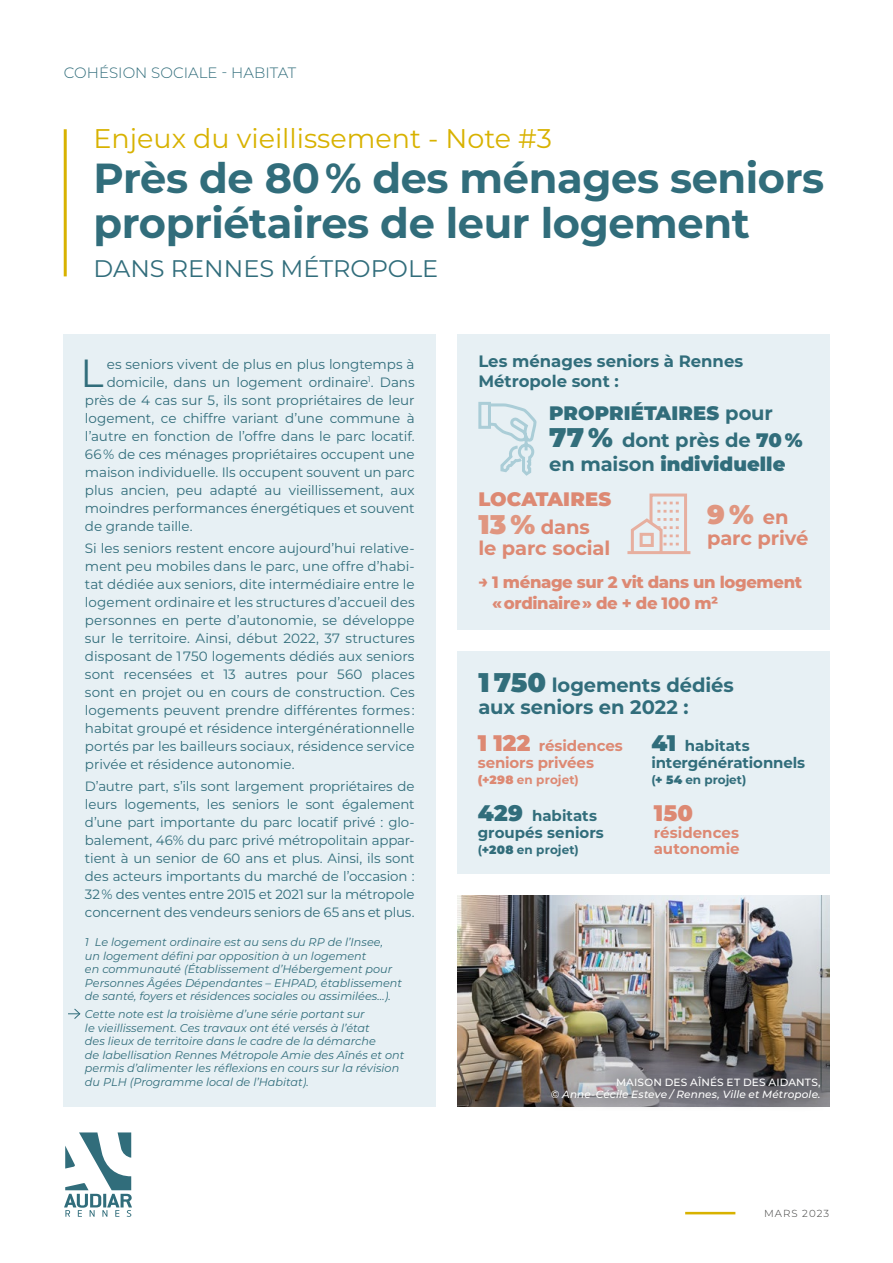
<style>
.page{position:relative;width:893px;height:1263px;background:#fff}
.page>*{position:absolute;margin:0;border:0;box-sizing:border-box;transform-origin:0 0}
.Titre_synthèse{font:700 42px/45px "Montserrat";letter-spacing:-.01em;color:#316d7b}
.Texte_encadré_bleu_lettrine{font:39.15px "Montserrat";color:#316d7b}
.Typologie_de_document{font:27px "Montserrat";color:#d8b200}
.Légende_chiffres-clés{font:900 27px "Montserrat";color:#e09680}
.Sous-titre_synthèse{font:24px "Montserrat";color:#316d7b}
.Légende_chiffres-clés-2{font:900 22.5px "Montserrat";color:#dd8973}
.Légende_chiffres-clés-3{font:900 19.5px/27px "Montserrat";letter-spacing:.005em;color:#316d7b}
.Légende_chiffres-clés-4{font:700 19.5px/22.5px "Montserrat";letter-spacing:-.005em;color:#316d7b}
.Légende_chiffres-clés-5{font:700 19.5px/21px "Montserrat";letter-spacing:-.005em;color:#dd8973}
.Légende_chiffres-clés-6{font:900 19.5px "Montserrat";letter-spacing:.01em;color:#dd8973}
.Légende_chiffres-clés-7{font:800 16.5px/21px "Montserrat";letter-spacing:-.02em;color:#dd8973}
.Titre_encadré_bleu{font:700 16.5px/19.8px "Montserrat";color:#316d7b}
.Légende_chiffres-clés-8{font:700 15px/16.5px "Montserrat";color:#316d7b}
.Légende_chiffres-clés-9{font:700 15px/16.5px "Montserrat";color:#dd8973}
.SURTITRE_couv{font:300 15px "Montserrat";color:#316d7b}
.Texte_encadré_bleu{font:13.5px/18px "Montserrat";letter-spacing:-.005em;color:#316d7b;text-align:justify}
.Texte_encadré_bleu_lettrine-2{font:13.5px "Montserrat";letter-spacing:-.005em;color:#316d7b}
.Légende_chiffres-clés-10{font:700 12px "Montserrat";letter-spacing:.005em;color:#316d7b}
.Légende_chiffres-clés-11{font:700 12px "Montserrat";letter-spacing:.01em;color:#dd8973}
.Note_encadré_bleu{font:italic 11.25px/13.5px "Montserrat";color:#316d7b}
.Copyright_photo_blanc{font:italic 500 10.5px "Montserrat";letter-spacing:.01em;color:#fff}
.Légende_photo_blanc{font:500 10.5px "Montserrat";letter-spacing:.02em;color:#fff}
.t1{font:300 10.2px "Montserrat";letter-spacing:.1em;color:#3c3c3b}
.s1{font-weight:700}
.s2{font-size:27px;color:#326e7b}
.s3{font-weight:900;font-size:27px;color:#e09680}
.s4{font-weight:700;font-size:19.5px;color:#dd8973}
.s5{font-weight:900;font-size:27px;color:#326e7b}
.s6{font-weight:900;font-size:22.5px}
.s7{font-weight:900}
</style>
<div class="page">
<div style="left:64px;top:334px;width:372px;height:773px;background:#e7f0f4"></div>
<div style="left:457px;top:651px;width:372px;height:223px;background:#e7f0f4"></div>
<div style="left:457px;top:334px;width:372px;height:296px;background:#e7f0f4"></div>
<svg style="left:478px;top:402px;width:59px;height:74px"></svg>
<svg style="left:630px;top:493px;width:57px;height:58px"></svg>
<hr style="left:627px;top:551px;width:63px;height:3px;background:#e7af9f">
<img style="left:457px;top:895px;width:372px;height:212px">
<div style="left:539px;top:1064px;width:294px;height:49px;background:#000;opacity:.75"></div>
<svg style="left:68px;top:1008px;width:13px;height:11px"></svg>
<hr style="left:685px;top:1212px;width:50px;height:2px;background:#d8b200">
<hr style="left:64px;top:129px;width:3px;height:147px;background:#d8b200">
<svg style="left:64px;top:1132px;width:68px;height:85px"></svg>
<p class="SURTITRE_couv" style="left:64px;top:63px;width:234px">COHÉSION SOCIALE - HABITAT</p>
<p class="Typologie_de_document" style="left:94px;top:120px;width:460px">Enjeux du vieillissement - Note #3</p>
<p class="Titre_synthèse" style="left:94px;top:154px;width:732px">Près de 80 % des ménages seniors propriétaires de leur logement</p>
<p class="Sous-titre_synthèse" style="left:94px;top:252px;width:346px">DANS RENNES MÉTROPOLE</p>
<p class="Texte_encadré_bleu_lettrine" style="left:81px;top:346px;width:25px">L</p>
<p class="Texte_encadré_bleu_lettrine-2" style="left:107px;top:354px;width:309px">es seniors vivent de plus en plus longtemps à</p>
<p class="Texte_encadré_bleu_lettrine-2" style="left:107px;top:372px;width:309px">domicile, dans un logement ordinaire<sup>1</sup>. Dans</p>
<p class="Texte_encadré_bleu_lettrine-2" style="left:85px;top:390px;width:331px">près de 4 cas sur 5, ils sont propriétaires de leur</p>
<p class="Texte_encadré_bleu_lettrine-2" style="left:85px;top:408px;width:331px">logement, ce chiffre variant d’une commune à</p>
<p class="Texte_encadré_bleu_lettrine-2" style="left:85px;top:426px;width:331px">l’autre en fonction de l’offre dans le parc locatif.</p>
<p class="Texte_encadré_bleu_lettrine-2" style="left:85px;top:444px;width:331px">66 % de ces ménages propriétaires occupent une</p>
<p class="Texte_encadré_bleu_lettrine-2" style="left:85px;top:462px;width:331px">maison individuelle. Ils occupent souvent un parc</p>
<p class="Texte_encadré_bleu_lettrine-2" style="left:85px;top:480px;width:331px">plus ancien, peu adapté au vieillissement, aux</p>
<p class="Texte_encadré_bleu_lettrine-2" style="left:85px;top:498px;width:331px">moindres performances énergétiques et souvent</p>
<p class="Texte_encadré_bleu_lettrine-2" style="left:85px;top:516px;width:109px">de grande taille.</p>
<p class="Texte_encadré_bleu" style="left:85px;top:538px;width:331px">Si les seniors restent encore aujourd’hui relative&shy;ment peu mobiles dans le parc, une offre d’habi&shy;tat dédiée aux seniors, dite intermédiaire entre le logement ordinaire et les structures d’accueil des personnes en perte d’autonomie, se développe sur le territoire. Ainsi, début 2022, 37 structures disposant de 1 750 logements dédiés aux seniors sont recensées et 13 autres pour 560 places sont en projet ou en cours de construction. Ces logements peuvent prendre différentes formes : habitat groupé et résidence intergénérationnelle portés par les bailleurs sociaux, résidence service privée et résidence autonomie.</p>
<p class="Texte_encadré_bleu" style="left:85px;top:777px;width:331px">D’autre part, s’ils sont largement propriétaires de leurs logements, les seniors le sont également d’une part importante du parc locatif privé : glo&shy;balement, 46% du parc privé métropolitain appar&shy;tient à un senior de 60 ans et plus. Ainsi, ils sont des acteurs importants du marché de l’occasion :<br>32 % des ventes entre 2015 et 2021 sur la métropole concernent des vendeurs seniors de 65 ans et plus.</p>
<p class="Note_encadré_bleu" style="left:85px;top:935px;width:319px">1 Le logement ordinaire est au sens du RP de l’Insee,<br>un logement défini par opposition à un logement<br>en communauté (Établissement d’Hébergement pour Personnes Âgées Dépendantes – EHPAD, établissement de santé, foyers et résidences sociales ou assimilées…).</p>
<p class="Note_encadré_bleu" style="left:85px;top:1007px;width:321px">Cette note est la troisième d’une série portant sur<br>le vieillissement. Ces travaux ont été versés à l’état<br>des lieux de territoire dans le cadre de la démarche<br>de labellisation Rennes Métropole Amie des Aînés et ont permis d’alimenter les réflexions en cours sur la révision du PLH (Programme local de l’Habitat).</p>
<p class="Titre_encadré_bleu" style="left:478px;top:350px;width:266px">Les ménages seniors à Rennes<br>Métropole sont :</p>
<p class="Légende_chiffres-clés-3" style="left:549px;top:398px;width:255px">PROPRIÉTAIRES <span class="s1">pour<br></span><span class="s2">77 %</span> <span class="s1">dont près de</span> 70 %</p>
<p class="Légende_chiffres-clés-3" style="left:549px;top:449px;width:238px"><span class="s1">en maison</span> individuelle</p>
<p class="Légende_chiffres-clés-6" style="left:478px;top:485px;width:134px">LOCATAIRES</p>
<p class="Légende_chiffres-clés-5" style="left:478px;top:515px;width:133px"><span class="s3">13 %</span> dans le parc social</p>
<p class="Légende_chiffres-clés" style="left:707px;top:494px;width:83px">9 % <span class="s4">en</span></p>
<p class="Légende_chiffres-clés-5" style="left:707px;top:526px;width:103px">parc privé</p>
<p class="Légende_chiffres-clés-7" style="left:492px;top:571px;width:311px;text-indent:-14px">→ 1 ménage sur 2 vit dans un logement « ordinaire » de + de 100 m²</p>
<p class="Légende_chiffres-clés-4" style="left:478px;top:672px;width:257px"><span class="s5">1 750</span> logements dédiés aux seniors en 2022 :</p>
<p class="Légende_chiffres-clés-9" style="left:478px;top:737px;width:147px"><span class="s6">1 122</span> résidences seniors privées</p>
<p class="Légende_chiffres-clés-11" style="left:478px;top:771px;width:103px"><span class="s7">(+298</span> en projet)</p>
<p class="Légende_chiffres-clés-8" style="left:478px;top:807px;width:128px"><span class="s6">429</span> habitats groupés seniors</p>
<p class="Légende_chiffres-clés-10" style="left:478px;top:841px;width:103px">(<span class="s7">+208</span> en projet)</p>
<p class="Légende_chiffres-clés-8" style="left:651px;top:737px;width:155px"><span class="s6">41</span> habitats intergénérationnels</p>
<p class="Légende_chiffres-clés-10" style="left:651px;top:771px;width:96px">(<span class="s7">+ 54</span> en projet)</p>
<p class="Légende_chiffres-clés-2" style="left:654px;top:796px;width:41px">150</p>
<p class="Légende_chiffres-clés-9" style="left:654px;top:823px;width:87px">résidences autonomie</p>
<p class="Légende_photo_blanc" style="left:616px;top:1075px;width:206px">MAISON DES AÎNÉS ET DES AIDANTS,</p>
<p class="Copyright_photo_blanc" style="left:551px;top:1087px;width:271px">© Anne-Cécile Esteve / Rennes, Ville et Métropole.</p>
<p class="t1" style="left:764px;top:1206px;width:67px">MARS 2023</p>
</div>
